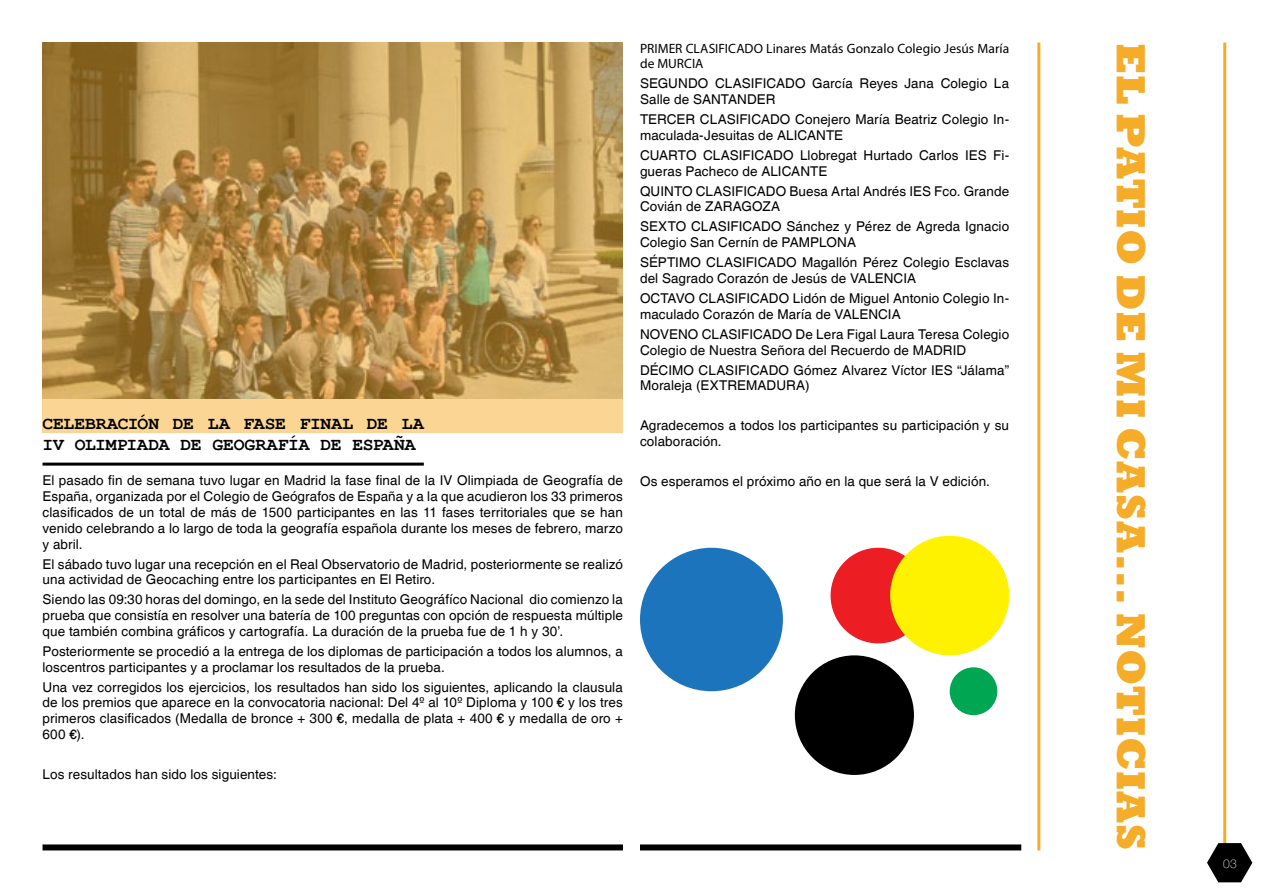
<style>
.page{position:relative;width:1263px;height:893px;background:#fff}
.page>*{position:absolute;margin:0;border:0;box-sizing:border-box;transform-origin:0 0}
.t1{font:800 42px "Rockwell";letter-spacing:.01em;color:#f5ac28}
.t2{font:700 18px "Courier New";letter-spacing:-.01em;color:#000}
.t3{font:13.5px/15.8px "Helvetica";letter-spacing:.005em;color:#000}
.t4{font:13.5px/15.8px "Myriad Pro";letter-spacing:.005em;color:#000}
.t5{font:100 12px "Helve Nue";color:#fff}
</style>
<div class="page">
<svg style="left:43px;top:43px;width:580px;height:390px;background:#bb9655"></svg>
<hr style="left:1223px;top:43px;width:3px;height:807px;background:#f5ac28">
<hr style="left:1037px;top:43px;width:3px;height:807px;background:#f5ac28">
<svg style="left:1207px;top:843px;width:45px;height:39px"></svg>
<hr style="left:43px;top:463px;width:381px;height:3px;background:#000">
<div style="left:43px;top:844px;width:580px;height:6px;background:#000"></div>
<div style="left:640px;top:844px;width:381px;height:6px;background:#000"></div>
<div style="left:950px;top:667px;width:47px;height:48px;background:#00a651;border-radius:50%"></div>
<div style="left:830px;top:548px;width:96px;height:95px;background:#ed1d24;border-radius:50%"></div>
<div style="left:795px;top:655px;width:119px;height:120px;background:#000;border-radius:50%"></div>
<div style="left:890px;top:536px;width:119px;height:119px;background:#fff200;border-radius:50%"></div>
<div style="left:640px;top:548px;width:143px;height:143px;background:#1c75bc;border-radius:50%"></div>
<h2 class="t2" style="left:43px;top:412px;width:23px">CELEBRACIÓN</h2>
<h2 class="t2" style="left:173px;top:412px;width:12px">DE</h2>
<h2 class="t2" style="left:208px;top:412px;width:12px">LA</h2>
<h2 class="t2" style="left:244px;top:412px;width:12px">FASE</h2>
<h2 class="t2" style="left:300px;top:412px;width:12px">FINAL</h2>
<h2 class="t2" style="left:367px;top:412px;width:12px">DE</h2>
<h2 class="t2" style="left:402px;top:412px;width:12px">LA</h2>
<h2 class="t2" style="left:43px;top:433px;width:55px">IV OLIMPIADA</h2>
<h2 class="t2" style="left:180px;top:433px;width:44px">DE GEOGRAF</h2>
<h2 class="t2" style="left:288px;top:433px;width:76px">ÍADE ESPAÑA</h2>
<p class="t3" style="left:43px;top:473px;width:582px;text-align:justify">El pasado fin de semana tuvo lugar en Madrid la fase final de la IV Olimpiada de Geografía de España, organizada por el Colegio de Geógrafos de España y a la que acudieron los 33 primeros clasificados de un total de más de 1500 participantes en las 11 fases territoriales que se han venido celebrando a lo largo de toda la geografía española durante los meses de febrero, marzo y abril.</p>
<p class="t3" style="left:43px;top:556px;width:582px">El sábado tuvo lugar una recepción en el Real Observatorio de Madrid, posteriormente se realizó una actividad de Geocaching entre los participantes en El Retiro.</p>
<p class="t3" style="left:43px;top:592px;width:582px;text-align:justify">Siendo las 09:30 horas del domingo, en la sede del Instituto Geográfíco Nacional dio comienzo la prueba que consistía en resolver una batería de 100 preguntas con opción de respuesta múltiple que también combina gráficos y cartografía. La duración de la prueba fue de 1 h y 30’.</p>
<p class="t3" style="left:43px;top:644px;width:582px">Posteriormente se procedió a la entrega de los diplomas de participación a todos los alumnos, a loscentros participantes y a proclamar los resultados de la prueba.</p>
<p class="t3" style="left:43px;top:679px;width:582px;text-align:justify">Una vez corregidos los ejercicios, los resultados han sido los siguientes, aplicando la clausula de los premios que aparece en la convocatoria nacional: Del 4º al 10º Diploma y 100 € y los tres primeros clasificados (Medalla de bronce + 300 €, medalla de plata + 400 € y medalla de oro + 600 €).</p>
<p class="t3" style="left:43px;top:767px;width:236px">Los resultados han sido los siguientes:</p>
<p class="t4" style="left:640px;top:40px;width:371px">PRIMER CLASIFICADO Linares Matás Gonzalo Colegio Jesús María de MURCIA</p>
<p class="t3" style="left:640px;top:76px;width:371px">SEGUNDO CLASIFICADO García Reyes Jana Colegio La<br>Salle de SANTANDER</p>
<p class="t3" style="left:640px;top:112px;width:371px">TERCER CLASIFICADO Conejero María Beatriz Colegio In&shy;maculada-Jesuitas de ALICANTE</p>
<p class="t3" style="left:640px;top:148px;width:371px">CUARTO CLASIFICADO Llobregat Hurtado Carlos IES Fi&shy;gueras Pacheco de ALICANTE</p>
<p class="t3" style="left:640px;top:184px;width:371px">QUINTO CLASIFICADO Buesa Artal Andrés IES Fco. Grande<br>Covián de ZARAGOZA</p>
<p class="t3" style="left:640px;top:219px;width:371px">SEXTO CLASIFICADO Sánchez y Pérez de Agreda Ignacio<br>Colegio San Cernín de PAMPLONA</p>
<p class="t3" style="left:640px;top:255px;width:371px">SÉPTIMO CLASIFICADO Magallón Pérez Colegio Esclavas del Sagrado Corazón de Jesús de VALENCIA</p>
<p class="t3" style="left:640px;top:291px;width:371px">OCTAVO CLASIFICADO Lidón de Miguel Antonio Colegio In&shy;maculado Corazón de María de VALENCIA</p>
<p class="t3" style="left:640px;top:327px;width:371px">NOVENO CLASIFICADO De Lera Figal Laura Teresa Colegio<br>Colegio de Nuestra Señora del Recuerdo de MADRID</p>
<p class="t3" style="left:640px;top:362px;width:371px">DÉCIMO CLASIFICADO Gómez Alvarez Víctor IES “Jálama”<br>Moraleja (EXTREMADURA)</p>
<p class="t3" style="left:640px;top:418px;width:371px">Agradecemos a todos los participantes su participación y su colaboración.</p>
<p class="t3" style="left:640px;top:474px;width:351px">Os esperamos el próximo año en la que será la V edición.</p>
<h1 class="t1" style="left:1155px;top:43px;width:806px;rotate:90deg">EL PATIO DE MI CASA... noticias</h1>
<p class="t5" style="left:1223px;top:856px;width:15px">03</p>
</div>
